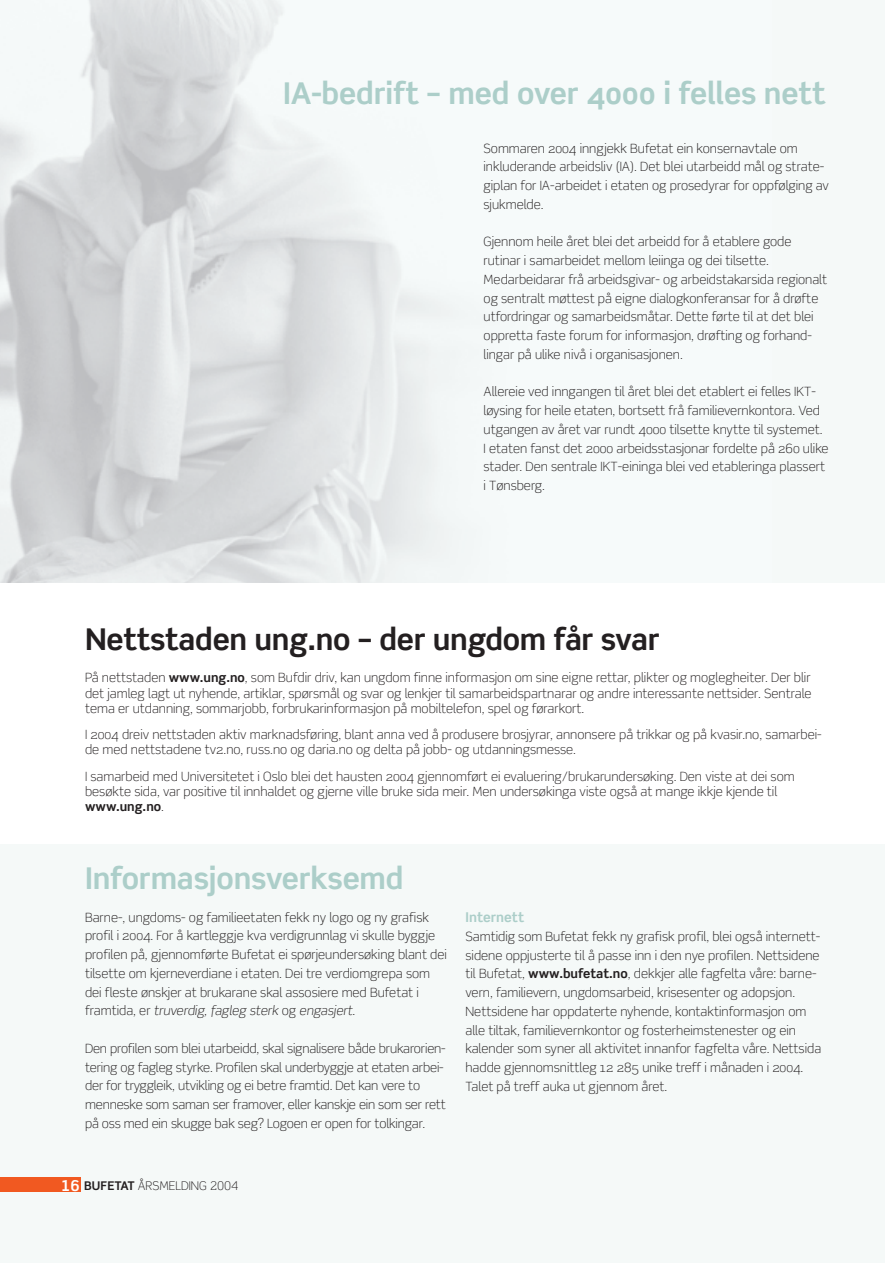
<style>
.page{position:relative;width:893px;height:1263px;background:#fff}
.page>*{position:absolute;margin:0;border:0;box-sizing:border-box;transform-origin:0 0}
.t1{font:700 30px "Scene";letter-spacing:-.005em;color:#accec9}
.t2{font:700 30px "Scene";letter-spacing:-.01em;color:#231f20}
.t3{font:700 13.5px "Scene";color:#accec9}
.t4{font:300 12.75px/18.8px "Scene";color:#231f20}
.t5{font:300 12px "Scene";color:#231f20}
.s1{font-weight:700}
.s2{font-style:italic}
.s3{font-family:"Scene Alt";font-weight:700;font-size:15px;color:#fff}
.s4{font-family:"Scene Alt"}
</style>
<div class="page">
<svg style="left:0;top:0;width:884px;height:583px;fill:#f5f9f8"></svg>
<div style="left:0;top:844px;width:884px;height:419px;background:#f5f9f8"></div>
<div style="left:0;top:1178px;width:81px;height:14px;background:#f15921"></div>
<h1 class="t1" style="left:283px;top:81px;width:544px">IA-bedrift – med over 4000 i felles nett</h1>
<p class="t4" style="left:484px;top:140px;width:347px">Sommaren 2004 inngjekk Bufetat ein konsernavtale om inkluderande arbeidsliv (IA). Det blei utarbeidd mål og strate&shy;giplan for IA-arbeidet i etaten og prosedyrar for oppfølging av sjukmelde.</p>
<p class="t4" style="left:484px;top:234px;width:345px">Gjennom heile året blei det arbeidd for å etablere gode rutinar i samarbeidet mellom leiinga og dei tilsette.<br>Medarbeidarar frå arbeidsgivar- og arbeidstakarsida regionalt og sentralt møttest på eigne dialogkonferansar for å drøfte utfordringar og samarbeidsmåtar. Dette førte til at det blei oppretta faste forum for informasjon, drøfting og forhand&shy;lingar på ulike nivå i organisasjonen.</p>
<p class="t4" style="left:484px;top:384px;width:347px">Allereie ved inngangen til året blei det etablert ei felles IKT&shy;løysing for heile etaten, bortsett frå familievernkontora. Ved utgangen av året var rundt 4000 tilsette knytte til systemet.<br>I etaten fanst det 2000 arbeidsstasjonar fordelte på 260 ulike stader. Den sentrale IKT-eininga blei ved etableringa plassert i Tønsberg.</p>
<h1 class="t2" style="left:85px;top:627px;width:576px">Nettstaden ung.no – der ungdom får svar</h1>
<p class="t4" style="left:85px;top:671px;width:728px;line-height:15.3px;text-align:justify">På nettstaden <span class="s1">www.ung.no</span>, som Bufdir driv, kan ungdom finne informasjon om sine eigne rettar, plikter og moglegheiter. Der blir det jamleg lagt ut nyhende, artiklar, spørsmål og svar og lenkjer til samarbeidspartnarar og andre interessante nettsider. Sentrale tema er utdanning, sommarjobb, forbrukarinformasjon på mobiltelefon, spel og førarkort.</p>
<p class="t4" style="left:85px;top:728px;width:738px;line-height:15.3px">I 2004 dreiv nettstaden aktiv marknadsføring, blant anna ved å produsere brosjyrar, annonsere på trikkar og på kvasir.no, samarbei&shy;de med nettstadene tv2.no, russ.no og daria.no og delta på jobb- og utdanningsmesse.</p>
<p class="t4" style="left:85px;top:770px;width:711px;line-height:15.3px">I samarbeid med Universitetet i Oslo blei det hausten 2004 gjennomført ei evaluering/brukarundersøking. Den viste at dei som besøkte sida, var positive til innhaldet og gjerne ville bruke sida meir. Men undersøkinga viste også at mange ikkje kjende til <span class="s1">www.ung.no</span>.</p>
<h1 class="t1" style="left:85px;top:866px;width:320px">Informasjonsverksemd</h1>
<p class="t4" style="left:85px;top:909px;width:363px">Barne-, ungdoms- og familieetaten fekk ny logo og ny grafisk profil i 2004. For å kartleggje kva verdigrunnlag vi skulle byggje profilen på, gjennomførte Bufetat ei spørjeundersøking blant dei tilsette om kjerneverdiane i etaten. Dei tre verdiomgrepa som dei fleste ønskjer at brukarane skal assosiere med Bufetat i framtida, er <span class="s2">truverdig, fagleg sterk</span> og <span class="s2">engasjert</span>.</p>
<p class="t4" style="left:85px;top:1040px;width:362px">Den profilen som blei utarbeidd, skal signalisere både brukarorien&shy;tering og fagleg styrke. Profilen skal underbyggje at etaten arbei&shy;der for tryggleik, utvikling og ei betre framtid. Det kan vere to menneske som saman ser framover, eller kanskje ein som ser rett på oss med ein skugge bak seg? Logoen er open for tolkingar.</p>
<p class="t5" style="left:61px;top:1181px;width:179px"><span class="s3">16</span> <span class="s1">BUFETAT</span> ÅRSMELDING <span class="s4">2004</span></p>
<p class="t3" style="left:465px;top:912px;width:60px">Internett</p>
<p class="t4" style="left:465px;top:928px;width:357px">Samtidig som Bufetat fekk ny grafisk profil, blei også internett&shy;sidene oppjusterte til å passe inn i den nye profilen. Nettsidene til Bufetat, <span class="s1">www.bufetat.no</span>, dekkjer alle fagfelta våre: barne&shy;vern, familievern, ungdomsarbeid, krisesenter og adopsjon.<br>Nettsidene har oppdaterte nyhende, kontaktinformasjon om alle tiltak, familievernkontor og fosterheimstenester og ein kalender som syner all aktivitet innanfor fagfelta våre. Nettsida hadde gjennomsnittleg 12 285 unike treff i månaden i 2004.<br>Talet på treff auka ut gjennom året.</p>
</div>
